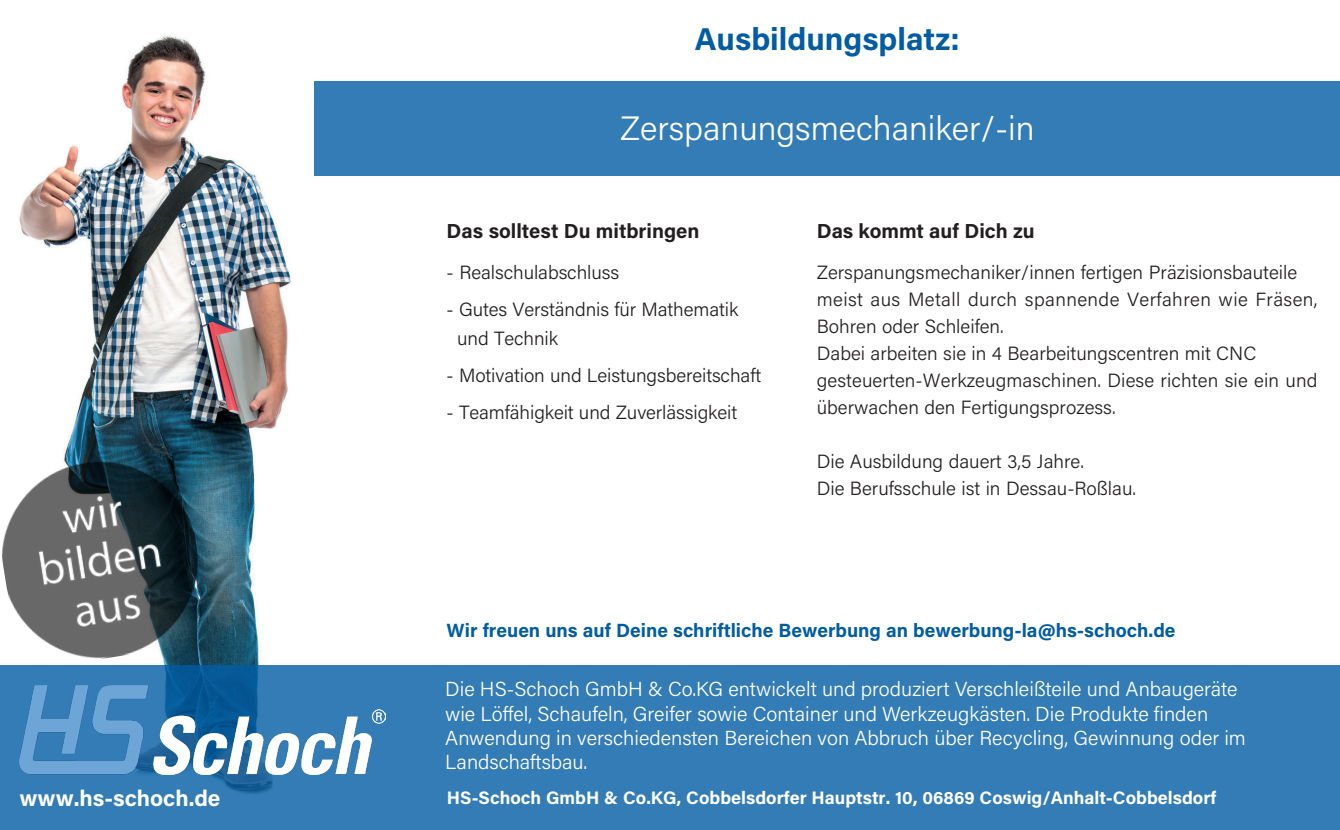
<style>
.page{position:relative;width:1340px;height:830px;background:#fff}
.page>*{position:absolute;margin:0;border:0;box-sizing:border-box;transform-origin:0 0}
.t1{font:300 33.75px "Acumin Pro";color:#fff}
.t2{font:700 31.5px "Acumin Pro";color:#015ca3}
.t3{font:700 22.5px "Acumin Pro";color:#fff}
.t4{font:300 20.25px/24.3px "Acumin Pro";color:#fff}
.t5{font:700 20.25px "Acumin Pro";color:#231f20}
.t6{font:300 19.12px/29.2px "Acumin Pro";color:#231f20}
.t7{font:700 19.12px "Acumin Pro";color:#015ca3}
.t8{font:300 19.12px/27px "Acumin Pro";letter-spacing:.02em;color:#231f20}
.t9{font:700 18px "Acumin Pro";color:#fff}
</style>
<div class="page">
<img style="left:19px;top:35px;width:297px;height:630px">
<div style="left:315px;top:81px;width:1024px;height:94px;background:#337cb5"></div>
<div style="left:0;top:665px;width:1339px;height:164px;background:#337cb5"></div>
<img style="left:19px;top:685px;width:367px;height:89px">
<img style="left:1px;top:448px;width:210px;height:223px">
<p class="t2" style="left:695px;top:17px;width:266px">Ausbildungsplatz:</p>
<h1 class="t1" style="left:620px;top:105px;width:416px">Zerspanungsmechaniker/-in</h1>
<p class="t5" style="left:446px;top:217px;width:254px">Das solltest Du mitbringen</p>
<p class="t6" style="left:446px;top:256px;width:174px">- Realschulabschluss</p>
<p class="t6" style="left:457px;top:293px;width:283px;text-indent:-11px">- Gutes Verständnis für Mathematik und Technik</p>
<p class="t6" style="left:446px;top:359px;width:316px">- Motivation und Leistungsbereitschaft</p>
<p class="t6" style="left:446px;top:396px;width:292px">- Teamfähigkeit und Zuverlässigkeit</p>
<p class="t5" style="left:816px;top:217px;width:219px">Das kommt auf Dich zu</p>
<p class="t6" style="left:816px;top:256px;width:482px">Zerspanungsmechaniker/innen fertigen Präzisionsbauteile</p>
<p class="t8" style="left:816px;top:285px;width:502px">meist aus Metall durch spannende Verfahren wie Fräsen,<br>Bohren oder Schleifen.</p>
<p class="t6" style="left:816px;top:337px;width:441px">Dabei arbeiten sie in 4 Bearbeitungscentren mit CNC</p>
<p class="t6" style="left:816px;top:366px;width:502px;line-height:27px">gesteuerten-Werkzeugmaschinen. Diese richten sie ein und überwachen den Fertigungsprozess.</p>
<p class="t6" style="left:816px;top:445px;width:269px">Die Ausbildung dauert 3,5 Jahre.</p>
<p class="t6" style="left:816px;top:472px;width:321px">Die Berufsschule ist in Dessau-Roßlau.</p>
<p class="t7" style="left:446px;top:616px;width:730px">Wir freuen uns auf Deine schriftliche Bewerbung an bewerbung-la@hs-schoch.de</p>
<p class="t4" style="left:445px;top:675px;width:802px">Die HS-Schoch GmbH &amp; Co.KG entwickelt und produziert Verschleißteile und Anbaugeräte wie Löffel, Schaufeln, Greifer sowie Container und Werkzeugkästen. Die Produkte finden Anwendung in verschiedensten Bereichen von Abbruch über Recycling, Gewinnung oder im Landschaftsbau.</p>
<p class="t3" style="left:19px;top:781px;width:202px">www.hs-schoch.de</p>
<p class="t9" style="left:447px;top:784px;width:771px">HS-Schoch GmbH &amp; Co.KG, Cobbelsdorfer Hauptstr. 10, 06869 Coswig/Anhalt-Cobbelsdorf</p>
</div>
